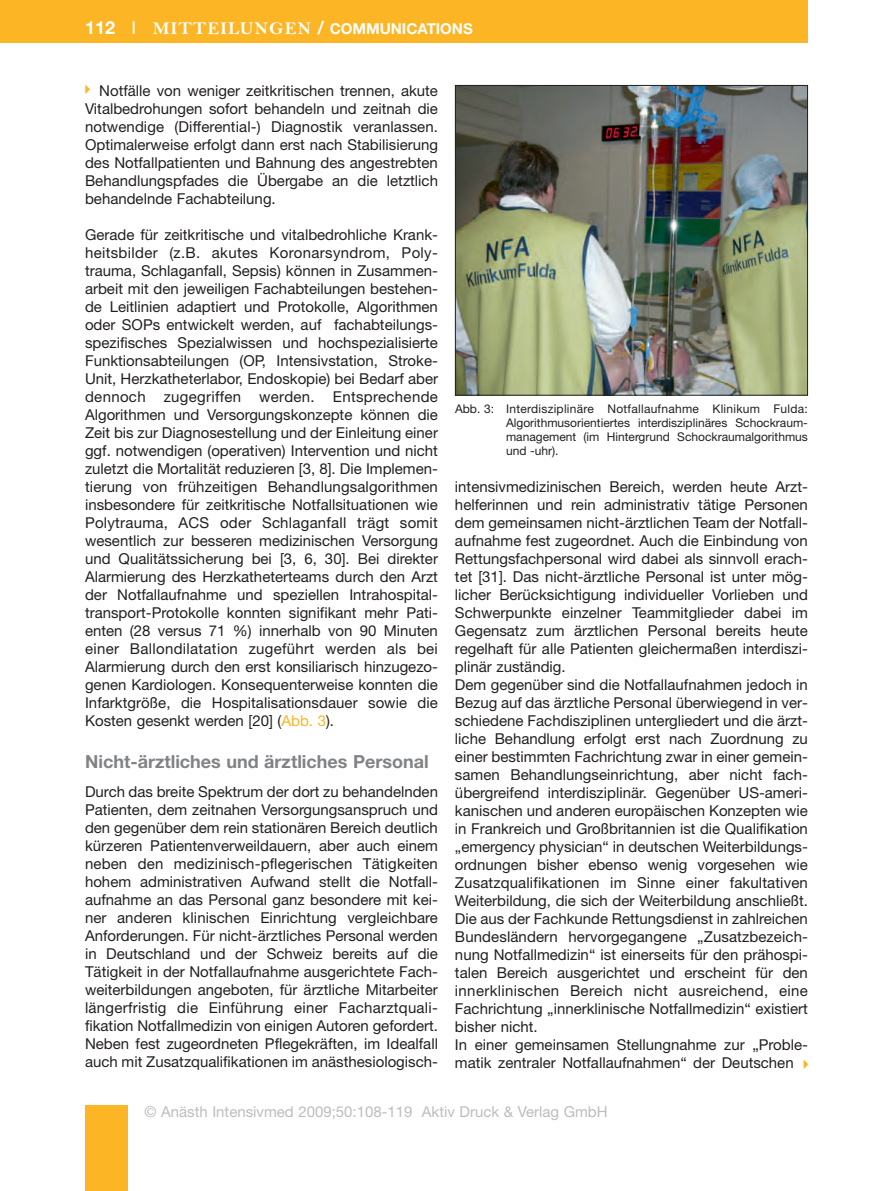
<style>
.page{position:relative;width:893px;height:1191px;background:#fff}
.page>*{position:absolute;margin:0;border:0;box-sizing:border-box;transform-origin:0 0}
.t1{font:700 18px "Helvetica Neue";color:#808285}
.t2{font:15px/18px "Helvetica Neue";color:#231f20;text-align:justify}
.t3{font:15px "Helvetica Neue";color:#bcbdc0}
.t4{font:700 15px "Helvetica Neue";color:#fff}
.t5{font:12px/14.2px "Helvetica Neue";color:#231f20;text-align:justify}
.s1{font-size:18px}
.s2{font-weight:400;font-size:18px}
.s3{font-family:"Bell MT Bold";font-weight:400;font-size:18px}
.s4{color:#fcb525}
</style>
<div class="page">
<div style="left:0;top:0;width:808px;height:43px;background:#fcb525"></div>
<div style="left:85px;top:1106px;width:43px;height:85px;background:#fcb525"></div>
<img style="left:457px;top:87px;width:349px;height:306px">
<div style="left:455px;top:85px;width:353px;height:310px;border:1px solid #231f20"></div>
<p class="t4" style="left:85px;top:23px;width:389px"><span class="s1">112</span> <span class="s2">I</span> <span class="s3">MITTEILUNGEN</span> <span class="s1">/</span> COMMUNICATIONS</p>
<p class="t2" style="left:85px;top:83px;width:354px;text-indent:14px">Notfälle von weniger zeitkritischen trennen, akute Vitalbedrohungen sofort behandeln und zeitnah die notwendige (Differential-) Diagnostik veranlassen.<br>Optimalerweise erfolgt dann erst nach Stabilisierung des Notfallpatienten und Bahnung des angestrebten Behandlungspfades die Übergabe an die letztlich behandelnde Fachabteilung.</p>
<p class="t2" style="left:85px;top:227px;width:355px">Gerade für zeitkritische und vitalbedrohliche Krank - heitsbilder (z.B. akutes Koronarsyndrom, Poly - trauma, Schlaganfall, Sepsis) können in Zusammen - arbeit mit den jeweiligen Fachabteilungen bestehen&shy;de Leitlinien adaptiert und Protokolle, Algorithmen oder SOPs entwickelt werden, auf fachabteilungs&shy;spezifisches Spezialwissen und hochspezialisierte Funktionsabteilungen (OP, Intensivstation, Stroke-Unit, Herzkatheterlabor, Endoskopie) bei Bedarf aber dennoch zugegriffen werden. Entsprechende Algorithmen und Versorgungskonzepte können die Zeit bis zur Diagnosestellung und der Einleitung einer ggf. notwendigen (operativen) Intervention und nicht zuletzt die Mortalität reduzieren [3, 8]. Die Imple men - tierung von frühzeitigen Behandlungs algorithmen insbesondere für zeitkritische Notfallsituationen wie Polytrauma, ACS oder Schlaganfall trägt somit wesentlich zur besseren medizinischen Versorgung und Qualitätssicherung bei [3, 6, 30]. Bei direkter Alarmierung des Herzkatheterteams durch den Arzt der Notfallaufnahme und speziellen Intrahospital - transport-Protokolle konnten signifikant mehr Pati - enten (28 versus 71 %) innerhalb von 90 Minuten einer Ballondilatation zugeführt werden als bei Alarmie rung durch den erst konsiliarisch hinzugezo&shy;genen Kar diologen. Konsequenterweise konnten die Infarkt größe, die Hospitalisationsdauer sowie die Kosten gesenkt werden [20] (<span class="s4">Abb. 3</span>).</p>
<p class="t1" style="left:85px;top:755px;width:345px">Nicht-ärztliches und ärztliches Personal</p>
<p class="t2" style="left:85px;top:784px;width:354px">Durch das breite Spektrum der dort zu behandelnden Patienten, dem zeitnahen Versorgungsanspruch und den gegenüber dem rein stationären Bereich deutlich kürzeren Patientenverweildauern, aber auch einem neben den medizinisch-pflegerischen Tätigkeiten hohem administrativen Aufwand stellt die Notfall - aufnahme an das Personal ganz besondere mit kei&shy;ner anderen klinischen Einrichtung vergleichbare Anforderungen. Für nicht-ärztliches Personal werden in Deutschland und der Schweiz bereits auf die Tätigkeit in der Notfallaufnahme ausgerichtete Fach - weiterbildungen angeboten, für ärztliche Mitar beiter längerfristig die Einführung einer Facharztquali&shy;fikation Notfallmedizin von einigen Autoren gefordert.<br>Neben fest zugeordneten Pflegekräften, im Idealfall auch mit Zusatzqualifikationen im anästhesiologisch-</p>
<p class="t5" style="left:506px;top:402px;width:303px;text-indent:-51px">Abb. 3: Interdisziplinäre Notfallaufnahme Klinikum Fulda:<br>Algorith musorientiertes interdisziplinäres Schockraum - management (im Hintergrund Schockraumalgorithmus und -uhr).</p>
<p class="t2" style="left:455px;top:479px;width:354px;text-align:left">intensivmedizinischen Bereich, werden heute Arzt - helferinnen und rein administrativ tätige Per sonen dem gemeinsamen nicht-ärztlichen Team der Notfall - aufnahme fest zugeordnet. Auch die Einbindung von Rettungsfachpersonal wird dabei als sinnvoll erach&shy;tet [31]. Das nicht-ärztliche Personal ist unter mög&shy;licher Berücksichtigung individueller Vorlieben und Schwerpunkte einzelner Teammitglieder dabei im Gegensatz zum ärztlichen Personal bereits heute regelhaft für alle Patienten gleichermaßen interdiszi&shy;plinär zuständig.<br>Dem gegenüber sind die Notfallaufnahmen jedoch in Bezug auf das ärztliche Personal überwiegend in ver&shy;schiedene Fachdisziplinen untergliedert und die ärzt&shy;liche Behandlung erfolgt erst nach Zuordnung zu einer bestimmten Fachrichtung zwar in einer gemein&shy;samen Behandlungseinrichtung, aber nicht fach&shy;übergreifend interdisziplinär. Gegenüber US-ameri&shy;kanischen und anderen europäischen Konzepten wie in Frankreich und Großbritannien ist die Qualifikation „emergency physician“ in deutschen Weiterbildungs - ordnungen bisher ebenso wenig vorgesehen wie Zusatzqualifikationen im Sinne einer fakultativen Weiterbildung, die sich der Weiterbildung anschließt.<br>Die aus der Fachkunde Rettungsdienst in zahlreichen Bundesländern hervorgegangene „Zusatzbezeich&shy;nung Notfallmedizin“ ist einerseits für den prähospi&shy;talen Bereich ausgerichtet und erscheint für den innerklinischen Bereich nicht ausreichend, eine Fachrichtung „innerklinische Notfallmedizin“ existiert bisher nicht.<br>In einer gemeinsamen Stellungnahme zur „Proble - matik zentraler Notfallaufnahmen“ der Deutschen</p>
<p class="t3" style="left:145px;top:1106px;width:465px">© Anästh Intensivmed 2009;50:108-119 Aktiv Druck &amp; Verlag GmbH</p>
</div>
